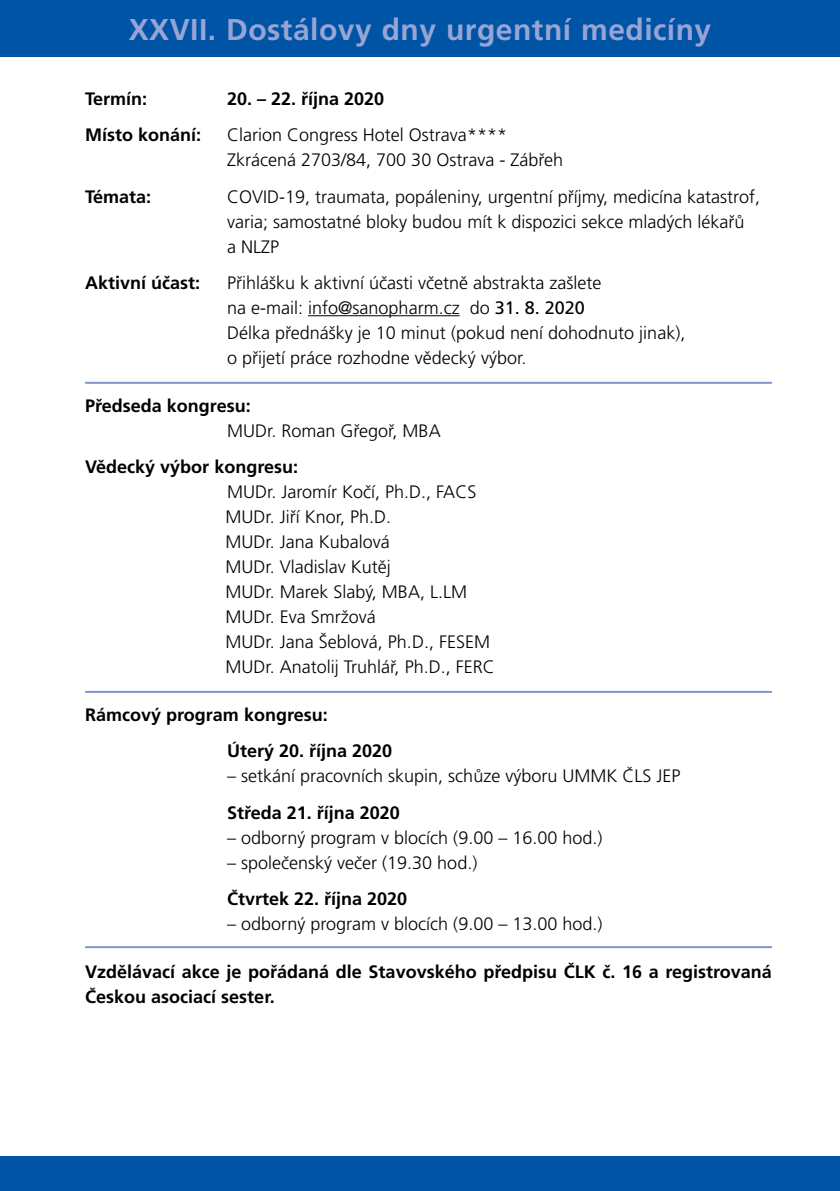
<style>
.page{position:relative;width:840px;height:1191px;background:#fff}
.page>*{position:absolute;margin:0;border:0;box-sizing:border-box;transform-origin:0 0}
.t1{font:700 30px "Frutiger CE";letter-spacing:.015em;color:#98a5d4}
.t2{font:300 18px/25px "Frutiger CE";color:#000}
.t3{font:700 18px/36.4px "Frutiger CE";color:#000}
.s1{font-weight:400}
</style>
<div class="page">
<div style="left:0;top:0;width:839px;height:57px;background:#0054a6"></div>
<hr style="left:308px;top:315px;width:151px;height:1px;background:#000">
<hr style="left:85px;top:382px;width:686px;height:2px;background:#8394ca">
<div style="left:0;top:1157px;width:839px;height:34px;background:#0054a6"></div>
<hr style="left:85px;top:691px;width:686px;height:2px;background:#8394ca">
<hr style="left:85px;top:946px;width:686px;height:2px;background:#8394ca">
<h1 class="t1" style="left:129px;top:13px;width:583px">XXVII. Dostálovy dny urgentní medicíny</h1>
<p class="t3" style="left:85px;top:80px;width:64px">Termín:</p>
<p class="t3" style="left:227px;top:80px;width:159px">20. – 22. října 2020</p>
<p class="t3" style="left:85px;top:117px;width:118px">Místo konání:</p>
<p class="t2" style="left:227px;top:122px;width:337px">Clarion Congress Hotel Ostrava****<br>Zkrácená 2703/84, 700 30 Ostrava - Zábřeh</p>
<p class="t3" style="left:85px;top:178px;width:68px">Témata:</p>
<p class="t2" style="left:227px;top:184px;width:534px">COVID-19, traumata, popáleniny, urgentní příjmy, medicína katastrof, varia; samostatné bloky budou mít k dispozici sekce mladých lékařů<br>a NLZP</p>
<p class="t3" style="left:85px;top:264px;width:117px">Aktivní účast:</p>
<p class="t2" style="left:227px;top:270px;width:459px">Přihlášku k aktivní účasti včetně abstrakta zašlete<br>na e-mail: info@sanopharm.cz do <span class="s1">31. 8. 2020<br></span>Délka přednášky je 10 minut (pokud není dohodnuto jinak), o přijetí práce rozhodne vědecký výbor.</p>
<p class="t3" style="left:85px;top:387px;width:167px">Předseda kongresu:</p>
<p class="t2" style="left:227px;top:418px;width:215px">MUDr. Roman Gřegoř, MBA</p>
<p class="t3" style="left:85px;top:448px;width:214px">Vědecký výbor kongresu:</p>
<p class="t2" style="left:225px;top:479px;width:271px">MUDr. Jaromír Kočí, Ph.D., FACS<br>MUDr. Jiří Knor, Ph.D.<br>MUDr. Jana Kubalová<br>MUDr. Vladislav Kutěj<br>MUDr. Marek Slabý, MBA, L.LM<br>MUDr. Eva Smržová<br>MUDr. Jana Šeblová, Ph.D., FESEM<br>MUDr. Anatolij Truhlář, Ph.D., FERC</p>
<p class="t3" style="left:227px;top:696px;width:167px;text-indent:-142px">Rámcový program kongresu:<br>Úterý 20. října 2020</p>
<p class="t2" style="left:227px;top:763px;width:455px">– setkání pracovních skupin, schůze výboru UMMK ČLS JEP</p>
<p class="t3" style="left:227px;top:794px;width:174px">Středa 21. října 2020</p>
<p class="t2" style="left:227px;top:824px;width:377px">– odborný program v blocích (9.00 – 16.00 hod.)</p>
<p class="t2" style="left:227px;top:849px;width:252px">– společenský večer (19.30 hod.)</p>
<p class="t3" style="left:227px;top:880px;width:182px">Čtvrtek 22. října 2020</p>
<p class="t2" style="left:227px;top:911px;width:377px">– odborný program v blocích (9.00 – 13.00 hod.)</p>
<p class="t3" style="left:85px;top:959px;width:687px;line-height:25px">Vzdělávací akce je pořádaná dle Stavovského předpisu ČLK č. 16 a registrovaná<br>Českou asociací sester.</p>
</div>
